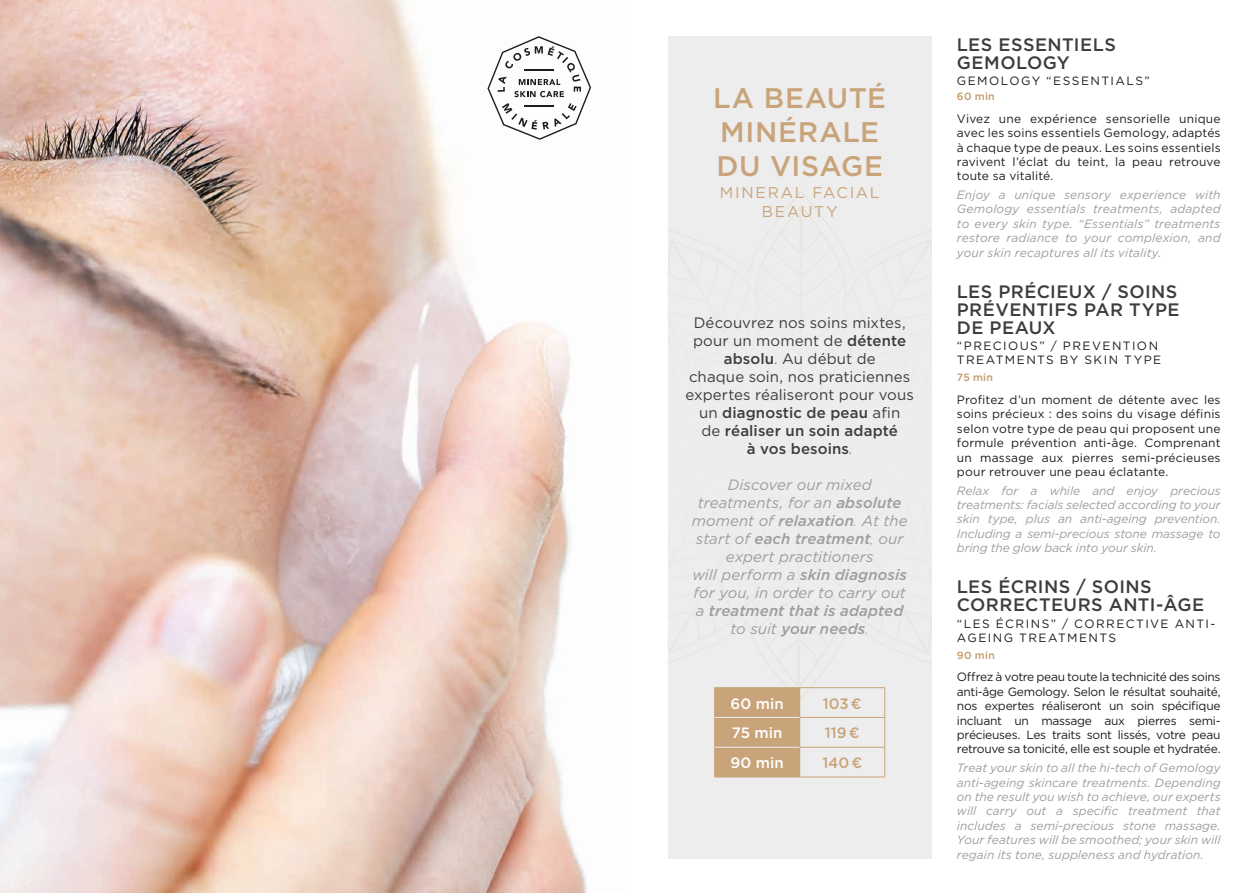
<style>
.page{position:relative;width:1259px;height:893px;background:#fff}
.page>*{position:absolute;margin:0;border:0;box-sizing:border-box;transform-origin:0 0}
.t1{font:500 28.2px/33.9px "Gotham";letter-spacing:.02em;color:#c9a47a}
.t2{font:500 18px/18px "Gotham";letter-spacing:.02em;color:#3d3d3c}
.t3{font:15.6px/18.8px "Gotham";letter-spacing:.11em;color:#c9a47a;text-align:center}
.t4{font:italic 15px/18px "Gotham";letter-spacing:.005em;color:#9d9d9d;text-align:center}
.t5{font:15px/18px "Gotham";letter-spacing:.005em;color:#3d3d3c;text-align:center}
.t6{font:500 15px "Gotham";color:#fff}
.t7{font:500 15px "Gotham";color:#c9a47a}
.t8{font:italic 12px/14.4px "Gotham";color:#9d9d9d;text-align:justify}
.t9{font:12px/14.4px "Gotham";letter-spacing:.02em;color:#1d1d1b;text-align:justify}
.t10{font:12px/14.4px "Gotham";letter-spacing:.12em;color:#1d1d1b}
.t11{font:500 10.5px "Gotham";letter-spacing:.02em;color:#c39a6d}
.s1{font-weight:500}
.s2{font-weight:300}
</style>
<div class="page">
<img style="left:0;top:0;width:592px;height:893px">
<div style="left:668px;top:36px;width:263px;height:822px;background:#ededed"></div>
<svg style="left:668px;top:629px;width:263px;height:60px"></svg>
<svg style="left:668px;top:204px;width:263px;height:60px"></svg>
<hr style="left:714px;top:687px;width:85px;height:1px;background:#c9a47a">
<hr style="left:799px;top:687px;width:86px;height:1px;background:#c9a47a">
<hr style="left:800px;top:717px;width:85px;height:1px;background:#c9a47a">
<svg style="left:884px;top:688px;width:1px;height:59px"></svg>
<hr style="left:800px;top:747px;width:85px;height:1px;background:#c9a47a">
<hr style="left:884px;top:747px;width:1px;height:30px;background:#c9a47a">
<hr style="left:714px;top:777px;width:85px;height:1px;background:#c9a47a">
<hr style="left:799px;top:777px;width:86px;height:1px;background:#c9a47a">
<div style="left:714px;top:688px;width:86px;height:89px;background:#c9a47a"></div>
<hr style="left:799px;top:717px;width:1px;height:30px;background:#c39a6d">
<hr style="left:799px;top:747px;width:1px;height:30px;background:#c39a6d">
<hr style="left:715px;top:717px;width:84px;height:1px;background:#ededed">
<hr style="left:715px;top:747px;width:84px;height:1px;background:#ededed">
<svg style="left:487px;top:36px;width:104px;height:104px"></svg>
<hr style="left:525px;top:69px;width:29px;height:2px;background:#1d1d1b">
<hr style="left:525px;top:105px;width:29px;height:2px;background:#1d1d1b">
<h1 class="t1" style="left:713px;top:81px;width:174px">LA BEAUTÉ<br>MINÉRALE<br>DU VISAGE</h1>
<h3 class="t3" style="left:720px;top:183px;width:161px">MINERAL FACIAL<br>BEAUTY</h3>
<p class="t5" style="left:685px;top:313px;width:230px">Découvrez nos soins mixtes, pour un moment de <span class="s1">détente absolu</span><span class="s2">.</span> Au début de<br>chaque soin, nos praticiennes expertes réaliseront pour vous un <span class="s1">diagnostic de peau</span> afin<br>de <span class="s1">réaliser un soin adapté<br>à vos besoins</span><span class="s2">.</span></p>
<p class="t4" style="left:691px;top:475px;width:217px">Discover our mixed treatments, for an <span class="s1">absolute </span>moment of <span class="s1">relaxation</span><span class="s2">.</span> At the start of <span class="s1">each treatment</span><span class="s2">,</span> our expert practitioners<br>will perform a <span class="s1">skin diagnosis </span>for you, in order to carry out a <span class="s1">treatment that is adapted </span>to suit <span class="s1">your needs</span><span class="s2">.</span></p>
<p class="t6" style="left:730px;top:693px;width:55px">60 min</p>
<p class="t7" style="left:823px;top:693px;width:40px">103 €</p>
<p class="t6" style="left:732px;top:723px;width:52px">75 min</p>
<p class="t7" style="left:825px;top:723px;width:36px">119 €</p>
<p class="t6" style="left:730px;top:753px;width:55px">90 min</p>
<p class="t7" style="left:822px;top:753px;width:41px">140 €</p>
<h2 class="t2" style="left:957px;top:35px;width:161px">LES ESSENTIELS<br>GEMOLOGY</h2>
<p class="t10" style="left:957px;top:73px;width:194px">GEMOLOGY “ESSENTIALS”</p>
<p class="t11" style="left:957px;top:89px;width:39px">60 min</p>
<p class="t9" style="left:957px;top:111px;width:265px">Vivez une expérience sensorielle unique avec les soins essentiels Gemology, adaptés à chaque type de peaux. Les soins essentiels ravivent l’éclat du teint, la peau retrouve toute sa vitalité.</p>
<p class="t8" style="left:957px;top:187px;width:265px">Enjoy a unique sensory experience with Gemology essentials treatments, adapted to every skin type. “Essentials” treatments restore radiance to your complexion, and your skin recaptures all its vitality.</p>
<h2 class="t2" style="left:957px;top:282px;width:224px;text-align:justify">LES PRÉCIEUX / SOINS PRÉVENTIFS PAR TYPE DE PEAUX</h2>
<p class="t10" style="left:957px;top:338px;width:206px">“PRECIOUS” / PREVENTION<br>TREATMENTS BY SKIN TYPE</p>
<p class="t11" style="left:957px;top:370px;width:38px">75 min</p>
<p class="t9" style="left:957px;top:392px;width:265px">Profitez d’un moment de détente avec les soins précieux : des soins du visage définis selon votre type de peau qui proposent une formule prévention anti-âge. Comprenant un massage aux pierres semi-précieuses pour retrouver une peau éclatante.</p>
<p class="t8" style="left:957px;top:483px;width:265px">Relax for a while and enjoy precious treatments: facials selected according to your skin type, plus an anti-ageing prevention.<br>Including a semi-precious stone massage to bring the glow back into your skin.</p>
<h2 class="t2" style="left:957px;top:577px;width:249px">LES ÉCRINS / SOINS<br>CORRECTEURS ANTI-ÂGE</h2>
<p class="t10" style="left:957px;top:616px;width:260px">“LES ÉCRINS” / CORRECTIVE ANTI-<br>AGEING TREATMENTS</p>
<p class="t11" style="left:957px;top:648px;width:39px">90 min</p>
<p class="t9" style="left:957px;top:670px;width:265px">Offrez à votre peau toute la technicité des soins anti-âge Gemology. Selon le résultat souhaité, nos expertes réaliseront un soin spécifique incluant un massage aux pierres semi&shy;précieuses. Les traits sont lissés, votre peau retrouve sa tonicité, elle est souple et hydratée.</p>
<p class="t8" style="left:957px;top:760px;width:265px">Treat your skin to all the hi-tech of Gemology anti-ageing skincare treatments. Depending on the result you wish to achieve, our experts will carry out a specific treatment that includes a semi-precious stone massage.<br>Your features will be smoothed; your skin will regain its tone, suppleness and hydration.</p>
</div>
